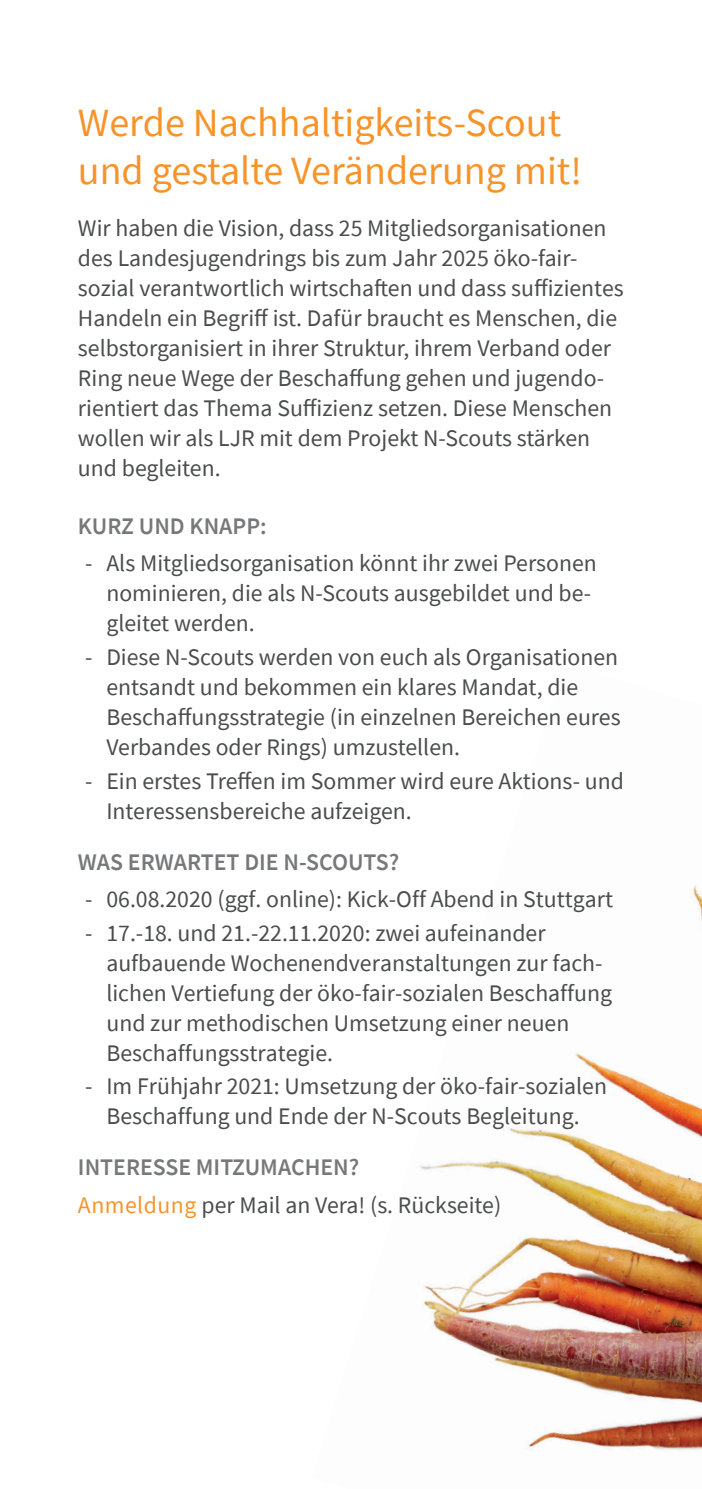
<style>
.page{position:relative;width:702px;height:1489px;background:#fff}
.page>*{position:absolute;margin:0;border:0;box-sizing:border-box;transform-origin:0 0}
.Überschrift_1{font:40px/48px "Source Sans Pro";color:#f79328}
.t1{font:23.75px/30px "Source Sans Pro";color:#4b4c4d}
.Überschrift_2{font:600 23.75px "Source Sans Pro";color:#76787b}
.s1{color:#f79328}
</style>
<div class="page">
<img style="left:419px;top:885px;width:283px;height:566px">
<p class="Überschrift_1" style="left:78px;top:99px;width:505px">Werde Nachhaltigkeits-Scout und gestalte Veränderung mit!</p>
<p class="t1" style="left:78px;top:213px;width:547px">Wir haben die Vision, dass 25 Mitgliedsorganisationen des Landesjugendrings bis zum Jahr 2025 öko-fair&shy;sozial verantwortlich wirtschaften und dass suffizientes Handeln ein Begriff ist. Dafür braucht es Menschen, die selbstorganisiert in ihrer Struktur, ihrem Verband oder Ring neue Wege der Beschaffung gehen und jugendo&shy;rientiert das Thema Suffizienz setzen. Diese Menschen wollen wir als LJR mit dem Projekt N-Scouts stärken und begleiten.</p>
<p class="Überschrift_2" style="left:78px;top:510px;width:190px">KURZ UND KNAPP:</p>
<p class="t1" style="left:106px;top:548px;width:492px;text-indent:-21px">- Als Mitgliedsorganisation könnt ihr zwei Personen nominieren, die als N-Scouts ausgebildet und be&shy;gleitet werden.</p>
<p class="t1" style="left:106px;top:642px;width:516px;text-indent:-21px">- Diese N-Scouts werden von euch als Organisationen entsandt und bekommen ein klares Mandat, die Beschaffungsstrategie (in einzelnen Bereichen eures Verbandes oder Rings) umzustellen.</p>
<p class="t1" style="left:106px;top:765px;width:519px;text-indent:-21px">- Ein erstes Treffen im Sommer wird eure Aktions- und<br>Interessensbereiche aufzeigen.</p>
<p class="Überschrift_2" style="left:78px;top:846px;width:323px">WAS ERWARTET DIE N-SCOUTS?</p>
<p class="t1" style="left:85px;top:884px;width:529px">- 06.08.2020 (ggf. online): Kick-Off Abend in Stuttgart</p>
<p class="t1" style="left:106px;top:917px;width:507px;text-indent:-21px">- 17.-18. und 21.-22.11.2020: zwei aufeinander aufbauende Wochenend veranstaltungen zur fach&shy;lichen Vertiefung der öko-fair-sozialen Beschaffung und zur methodischen Umsetzung einer neuen Beschaffungs strategie.</p>
<p class="t1" style="left:85px;top:1071px;width:523px;text-align:center">- Im Frühjahr 2021: Umsetzung der öko-fair-sozialen<br>Beschaffung und Ende der N-Scouts Begleitung.</p>
<p class="Überschrift_2" style="left:78px;top:1151px;width:283px">INTERESSE MITZUMACHEN?</p>
<p class="t1" style="left:78px;top:1189px;width:425px"><span class="s1">Anmeldung</span> per Mail an Vera! (s. Rückseite)</p>
</div>
